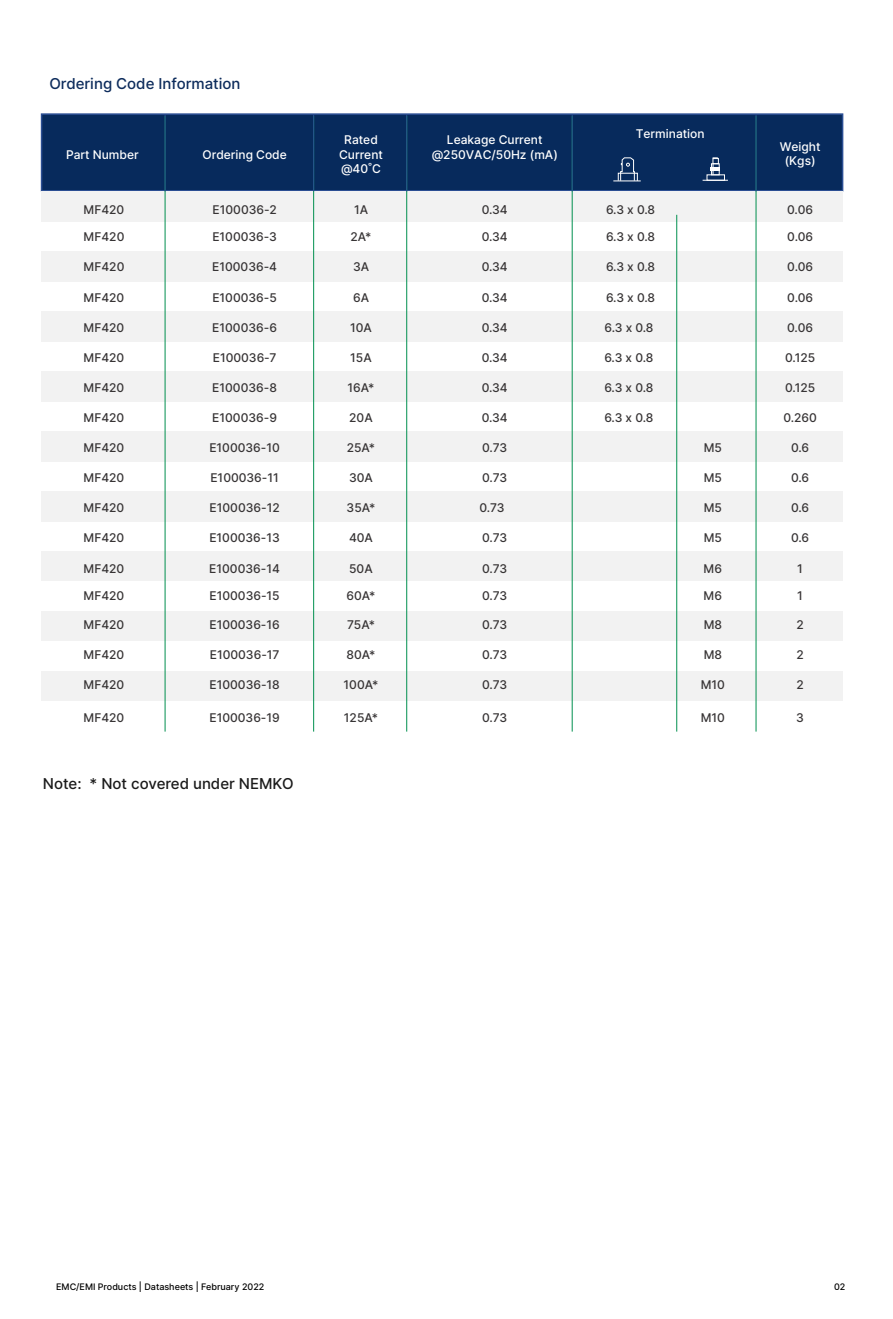
<style>
.page{position:relative;width:893px;height:1319px;background:#fff}
.page>*{position:absolute;margin:0;border:0;box-sizing:border-box;transform-origin:0 0}
.t1{font:500 15px "Inter";color:#1a1a1a}
.t2{font:500 15px "Inter";color:#0d2c5c}
.t3{font:500 12px "Inter";color:#373435}
.t4{font:500 12px/14.4px "Inter";color:#fff;text-align:center}
.t5{font:500 9px "Inter";color:#000}
</style>
<div class="page">
<div style="left:41px;top:113px;width:802px;height:78px;background:#072a5c;border:2px solid #2b4e93"></div>
<div style="left:42px;top:191px;width:801px;height:30px;background:#f2f2f2"></div>
<div style="left:42px;top:251px;width:801px;height:30px;background:#f2f2f2"></div>
<div style="left:42px;top:311px;width:801px;height:30px;background:#f2f2f2"></div>
<div style="left:42px;top:371px;width:801px;height:30px;background:#f2f2f2"></div>
<div style="left:42px;top:431px;width:801px;height:30px;background:#f2f2f2"></div>
<div style="left:42px;top:491px;width:801px;height:30px;background:#f2f2f2"></div>
<div style="left:42px;top:551px;width:801px;height:30px;background:#f2f2f2"></div>
<div style="left:42px;top:611px;width:801px;height:30px;background:#f2f2f2"></div>
<div style="left:42px;top:671px;width:801px;height:30px;background:#f2f2f2"></div>
<hr style="left:165px;top:116px;width:1px;height:615px;background:#008f4e">
<hr style="left:313px;top:116px;width:1px;height:615px;background:#008f4e">
<hr style="left:406px;top:116px;width:1px;height:615px;background:#008f4e">
<hr style="left:572px;top:116px;width:1px;height:615px;background:#008f4e">
<hr style="left:676px;top:215px;width:1px;height:516px;background:#008f4e">
<hr style="left:756px;top:116px;width:1px;height:615px;background:#008f4e">
<hr style="left:165px;top:114px;width:1px;height:77px;background:#2b4e93">
<hr style="left:313px;top:114px;width:1px;height:77px;background:#2b4e93">
<hr style="left:406px;top:114px;width:1px;height:77px;background:#2b4e93">
<hr style="left:572px;top:114px;width:1px;height:77px;background:#2b4e93">
<hr style="left:756px;top:114px;width:1px;height:77px;background:#2b4e93">
<svg style="left:613px;top:157px;width:28px;height:24px"></svg>
<svg style="left:703px;top:157px;width:25px;height:24px"></svg>
<p class="t2" style="left:49px;top:73px;width:193px">Ordering Code Information</p>
<p class="t4" style="left:66px;top:147px;width:74px">Part Number</p>
<p class="t4" style="left:203px;top:147px;width:86px">Ordering Code</p>
<p class="t4" style="left:339px;top:132px;width:45px">Rated<br>Current @40˚C</p>
<p class="t4" style="left:432px;top:132px;width:128px">Leakage Current @250VAC/50Hz (mA)</p>
<p class="t4" style="left:636px;top:126px;width:70px">Termination</p>
<p class="t4" style="left:780px;top:139px;width:42px">Weight (Kgs)</p>
<p class="t3" style="left:84px;top:201px;width:42px">MF420</p>
<p class="t3" style="left:213px;top:201px;width:66px">E100036-2</p>
<p class="t3" style="left:354px;top:201px;width:16px">1A</p>
<p class="t3" style="left:482px;top:201px;width:28px">0.34</p>
<p class="t3" style="left:606px;top:201px;width:51px">6.3 x 0.8</p>
<p class="t3" style="left:787px;top:201px;width:27px">0.06</p>
<p class="t3" style="left:84px;top:228px;width:42px">MF420</p>
<p class="t3" style="left:212px;top:228px;width:66px">E100036-3</p>
<p class="t3" style="left:351px;top:228px;width:23px">2A*</p>
<p class="t3" style="left:482px;top:228px;width:28px">0.34</p>
<p class="t3" style="left:606px;top:228px;width:51px">6.3 x 0.8</p>
<p class="t3" style="left:787px;top:228px;width:27px">0.06</p>
<p class="t3" style="left:84px;top:258px;width:42px">MF420</p>
<p class="t3" style="left:212px;top:258px;width:66px">E100036-4</p>
<p class="t3" style="left:353px;top:258px;width:18px">3A</p>
<p class="t3" style="left:482px;top:258px;width:28px">0.34</p>
<p class="t3" style="left:606px;top:258px;width:51px">6.3 x 0.8</p>
<p class="t3" style="left:787px;top:258px;width:27px">0.06</p>
<p class="t3" style="left:84px;top:288px;width:42px">MF420</p>
<p class="t3" style="left:212px;top:288px;width:66px">E100036-5</p>
<p class="t3" style="left:353px;top:288px;width:18px">6A</p>
<p class="t3" style="left:482px;top:288px;width:28px">0.34</p>
<p class="t3" style="left:606px;top:288px;width:51px">6.3 x 0.8</p>
<p class="t3" style="left:787px;top:288px;width:27px">0.06</p>
<p class="t3" style="left:84px;top:318px;width:42px">MF420</p>
<p class="t3" style="left:212px;top:318px;width:66px">E100036-6</p>
<p class="t3" style="left:350px;top:318px;width:23px">10A</p>
<p class="t3" style="left:482px;top:318px;width:28px">0.34</p>
<p class="t3" style="left:604px;top:318px;width:51px">6.3 x 0.8</p>
<p class="t3" style="left:787px;top:318px;width:27px">0.06</p>
<p class="t3" style="left:84px;top:348px;width:42px">MF420</p>
<p class="t3" style="left:213px;top:348px;width:65px">E100036-7</p>
<p class="t3" style="left:350px;top:348px;width:23px">15A</p>
<p class="t3" style="left:482px;top:348px;width:28px">0.34</p>
<p class="t3" style="left:604px;top:348px;width:51px">6.3 x 0.8</p>
<p class="t3" style="left:785px;top:348px;width:32px">0.125</p>
<p class="t3" style="left:84px;top:378px;width:42px">MF420</p>
<p class="t3" style="left:212px;top:378px;width:66px">E100036-8</p>
<p class="t3" style="left:348px;top:378px;width:28px">16A*</p>
<p class="t3" style="left:482px;top:378px;width:28px">0.34</p>
<p class="t3" style="left:785px;top:378px;width:32px">0.125</p>
<p class="t3" style="left:84px;top:408px;width:42px">MF420</p>
<p class="t3" style="left:482px;top:408px;width:28px">0.34</p>
<p class="t3" style="left:783px;top:408px;width:35px">0.260</p>
<p class="t3" style="left:604px;top:378px;width:51px">6.3 x 0.8</p>
<p class="t3" style="left:212px;top:408px;width:66px">E100036-9</p>
<p class="t3" style="left:349px;top:408px;width:25px">20A</p>
<p class="t3" style="left:604px;top:408px;width:51px">6.3 x 0.8</p>
<p class="t3" style="left:84px;top:438px;width:42px">MF420</p>
<p class="t3" style="left:209px;top:438px;width:72px">E100036-10</p>
<p class="t3" style="left:347px;top:438px;width:30px">25A*</p>
<p class="t3" style="left:482px;top:438px;width:27px">0.73</p>
<p class="t3" style="left:704px;top:438px;width:20px">M5</p>
<p class="t3" style="left:791px;top:438px;width:20px">0.6</p>
<p class="t3" style="left:84px;top:469px;width:42px">MF420</p>
<p class="t3" style="left:210px;top:469px;width:70px">E100036-11</p>
<p class="t3" style="left:349px;top:469px;width:25px">30A</p>
<p class="t3" style="left:482px;top:469px;width:27px">0.73</p>
<p class="t3" style="left:704px;top:469px;width:20px">M5</p>
<p class="t3" style="left:791px;top:469px;width:20px">0.6</p>
<p class="t3" style="left:84px;top:499px;width:42px">MF420</p>
<p class="t3" style="left:210px;top:499px;width:72px">E100036-12</p>
<p class="t3" style="left:347px;top:499px;width:30px">35A*</p>
<p class="t3" style="left:479px;top:499px;width:27px">0.73</p>
<p class="t3" style="left:704px;top:499px;width:20px">M5</p>
<p class="t3" style="left:791px;top:499px;width:20px">0.6</p>
<p class="t3" style="left:84px;top:529px;width:42px">MF420</p>
<p class="t3" style="left:209px;top:529px;width:72px">E100036-13</p>
<p class="t3" style="left:349px;top:529px;width:25px">40A</p>
<p class="t3" style="left:482px;top:529px;width:27px">0.73</p>
<p class="t3" style="left:704px;top:529px;width:20px">M5</p>
<p class="t3" style="left:791px;top:529px;width:20px">0.6</p>
<p class="t3" style="left:84px;top:559px;width:42px">MF420</p>
<p class="t3" style="left:209px;top:559px;width:72px">E100036-14</p>
<p class="t3" style="left:349px;top:559px;width:25px">50A</p>
<p class="t3" style="left:482px;top:559px;width:27px">0.73</p>
<p class="t3" style="left:704px;top:559px;width:20px">M6</p>
<p class="t3" style="left:797px;top:559px;width:7px">1</p>
<p class="t3" style="left:84px;top:586px;width:42px">MF420</p>
<p class="t3" style="left:210px;top:586px;width:72px">E100036-15</p>
<p class="t3" style="left:346px;top:586px;width:31px">60A*</p>
<p class="t3" style="left:482px;top:586px;width:27px">0.73</p>
<p class="t3" style="left:704px;top:586px;width:20px">M6</p>
<p class="t3" style="left:797px;top:586px;width:7px">1</p>
<p class="t3" style="left:84px;top:615px;width:42px">MF420</p>
<p class="t3" style="left:209px;top:615px;width:72px">E100036-16</p>
<p class="t3" style="left:347px;top:615px;width:29px">75A*</p>
<p class="t3" style="left:482px;top:615px;width:27px">0.73</p>
<p class="t3" style="left:704px;top:615px;width:20px">M8</p>
<p class="t3" style="left:796px;top:615px;width:9px">2</p>
<p class="t3" style="left:84px;top:646px;width:42px">MF420</p>
<p class="t3" style="left:210px;top:646px;width:71px">E100036-17</p>
<p class="t3" style="left:347px;top:646px;width:30px">80A*</p>
<p class="t3" style="left:482px;top:646px;width:27px">0.73</p>
<p class="t3" style="left:704px;top:646px;width:20px">M8</p>
<p class="t3" style="left:796px;top:646px;width:9px">2</p>
<p class="t3" style="left:84px;top:676px;width:42px">MF420</p>
<p class="t3" style="left:209px;top:676px;width:72px">E100036-18</p>
<p class="t3" style="left:344px;top:676px;width:36px">100A*</p>
<p class="t3" style="left:482px;top:676px;width:27px">0.73</p>
<p class="t3" style="left:701px;top:676px;width:26px">M10</p>
<p class="t3" style="left:796px;top:676px;width:9px">2</p>
<p class="t3" style="left:84px;top:708px;width:42px">MF420</p>
<p class="t3" style="left:209px;top:708px;width:72px">E100036-19</p>
<p class="t3" style="left:344px;top:708px;width:36px">125A*</p>
<p class="t3" style="left:482px;top:708px;width:27px">0.73</p>
<p class="t3" style="left:701px;top:708px;width:26px">M10</p>
<p class="t3" style="left:796px;top:708px;width:9px">3</p>
<p class="t1" style="left:43px;top:772px;width:252px">Note: * Not covered under NEMKO</p>
<p class="t5" style="left:56px;top:1279px;width:210px">EMC/EMI Products | Datasheets | February 2022</p>
<p class="t5" style="left:834px;top:1279px;width:13px">02</p>
</div>
